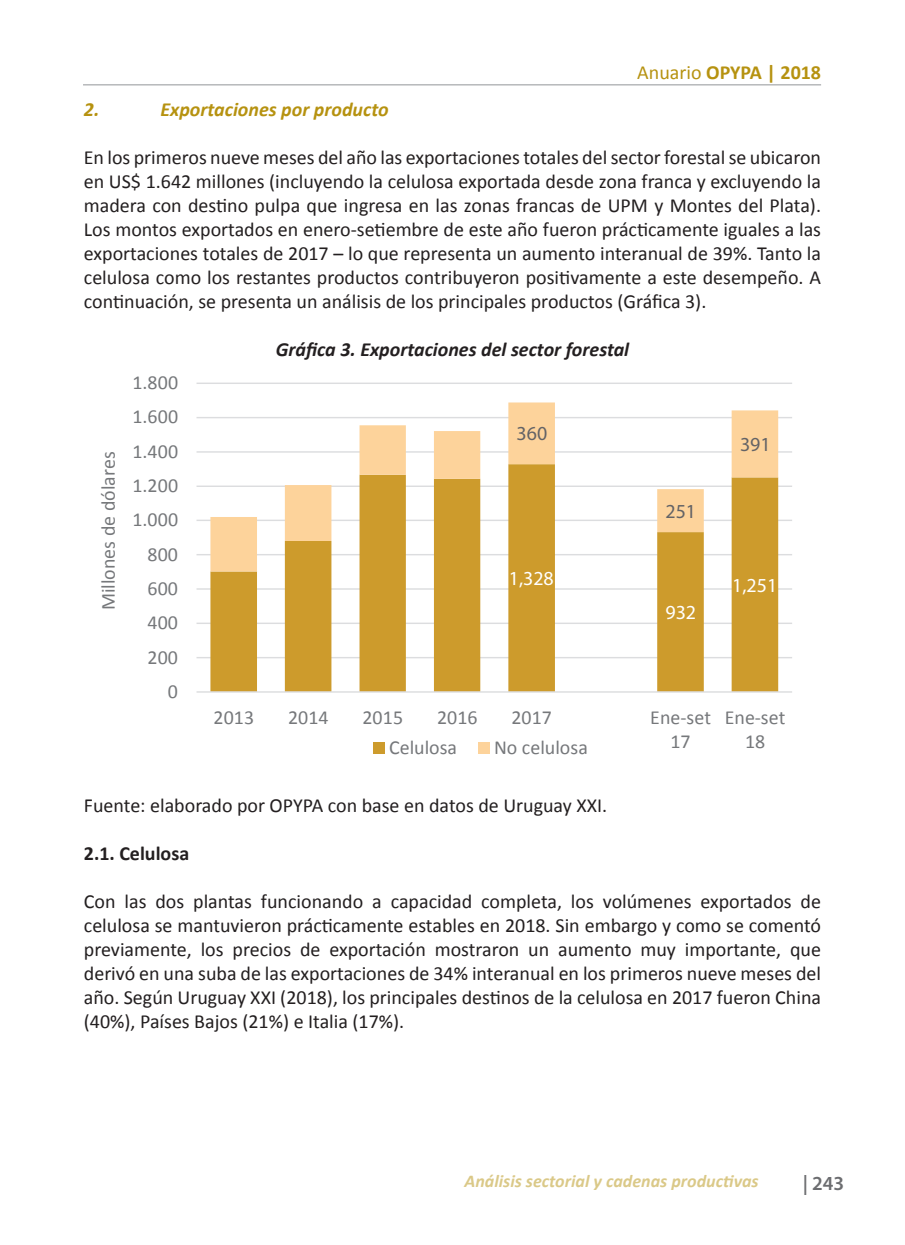
<style>
.page{position:relative;width:905px;height:1245px;background:#fff}
.page>*{position:absolute;margin:0;border:0;box-sizing:border-box;transform-origin:0 0}
.t1{font:20px/24px "Calibri";color:#231f20;text-align:justify}
.t2{font:20px/24.4px "Calibri";color:#76787b;text-align:center}
.t3{font:italic 700 20px "Calibri";color:#231f20}
.t4{font:italic 700 20px "Calibri";color:#b69210}
.t5{font:700 20px "Calibri";color:#b69210}
.t6{font:700 20px "Calibri";color:#fff}
.t7{font:700 20px "Calibri";color:#231f20}
.t8{font:700 20px "Calibri";color:#636366}
.t9{font:600 20px "Myriad Pro";color:#6c6d70}
.t10{font:italic 700 18px "Calibri";color:#b69210}
.s1{font-weight:400}
</style>
<div class="page">
<hr style="left:83px;top:84px;width:738px;height:1px;background:#939598">
<hr style="left:196px;top:657px;width:596px;height:1px;background:#dcdddf">
<hr style="left:196px;top:623px;width:596px;height:1px;background:#dcdddf">
<hr style="left:196px;top:588px;width:596px;height:2px;background:#dcdddf">
<hr style="left:196px;top:554px;width:596px;height:1px;background:#dcdddf">
<hr style="left:196px;top:520px;width:596px;height:1px;background:#dcdddf">
<hr style="left:196px;top:486px;width:596px;height:1px;background:#dcdddf">
<hr style="left:196px;top:451px;width:596px;height:2px;background:#dcdddf">
<hr style="left:196px;top:417px;width:596px;height:1px;background:#dcdddf">
<hr style="left:196px;top:383px;width:596px;height:1px;background:#dcdddf">
<svg style="left:210px;top:571px;width:568px;height:120px;fill:#cd9b2c"></svg>
<svg style="left:210px;top:402px;width:568px;height:169px"></svg>
<hr style="left:196px;top:691px;width:596px;height:2px;background:#dcdddf">
<div style="left:373px;top:742px;width:11px;height:11px;background:#cd9b2c"></div>
<div style="left:478px;top:742px;width:11px;height:11px;background:#fdd39b"></div>
<p class="t5" style="left:637px;top:60px;width:185px"><span class="s1">Anuario</span> OPYPA | 2018</p>
<p class="t4" style="left:84px;top:95px;width:17px">2.</p>
<p class="t4" style="left:160px;top:95px;width:230px">Exportaciones por producto</p>
<p class="t1" style="left:84px;top:145px;width:739px">En los primeros nueve meses del año las exportaciones totales del sector forestal se ubicaron en US$ 1.642 millones (incluyendo la celulosa exportada desde zona franca y excluyendo la madera con destino pulpa que ingresa en las zonas francas de UPM y Montes del Plata).<br>Los montos exportados en enero-setiembre de este año fueron prácticamente iguales a las exportaciones totales de 2017 – lo que representa un aumento interanual de 39%. Tanto la celulosa como los restantes productos contribuyeron positivamente a este desempeño. A continuación, se presenta un análisis de los principales productos (Gráfica 3).</p>
<p class="t3" style="left:276px;top:335px;width:355px">Gráfica 3. Exportaciones del sector forestal</p>
<p class="t2" style="left:132px;top:370px;width:47px">1.800</p>
<p class="t2" style="left:96px;top:610px;width:160px;rotate:-90deg">M senol l i ed sera l ód</p>
<p class="t2" style="left:132px;top:404px;width:47px">1.600</p>
<p class="t2" style="left:132px;top:438px;width:47px">1.400</p>
<p class="t2" style="left:132px;top:472px;width:47px">1.200</p>
<p class="t2" style="left:132px;top:507px;width:47px">1.000</p>
<p class="t2" style="left:148px;top:541px;width:32px">800</p>
<p class="t2" style="left:148px;top:575px;width:32px">600</p>
<p class="t2" style="left:148px;top:610px;width:32px">400</p>
<p class="t2" style="left:148px;top:644px;width:32px">200</p>
<p class="t2" style="left:168px;top:678px;width:12px">0</p>
<p class="t8" style="left:516px;top:421px;width:32px">360</p>
<p class="t6" style="left:509px;top:566px;width:46px">1,328</p>
<p class="t8" style="left:665px;top:498px;width:32px">251</p>
<p class="t6" style="left:665px;top:600px;width:32px">932</p>
<p class="t8" style="left:740px;top:432px;width:32px">391</p>
<p class="t6" style="left:732px;top:573px;width:46px">1,251</p>
<p class="t2" style="left:214px;top:704px;width:42px">2013</p>
<p class="t2" style="left:288px;top:704px;width:42px">2014</p>
<p class="t2" style="left:362px;top:704px;width:42px">2015</p>
<p class="t2" style="left:437px;top:704px;width:42px">2016</p>
<p class="t2" style="left:511px;top:704px;width:42px">2017</p>
<p class="t2" style="left:650px;top:704px;width:62px">Ene-set<br>17</p>
<p class="t2" style="left:725px;top:704px;width:62px">Ene-set<br>18</p>
<p class="t2" style="left:389px;top:734px;width:70px">Celulosa</p>
<p class="t2" style="left:494px;top:734px;width:95px">No celulosa</p>
<p class="t1" style="left:84px;top:793px;width:525px">Fuente: elaborado por OPYPA con base en datos de Uruguay XXI.</p>
<p class="t7" style="left:84px;top:841px;width:107px">2.1. Celulosa</p>
<p class="t1" style="left:84px;top:889px;width:739px">Con las dos plantas funcionando a capacidad completa, los volúmenes exportados de celulosa se mantuvieron prácticamente estables en 2018. Sin embargo y como se comentó previamente, los precios de exportación mostraron un aumento muy importante, que derivó en una suba de las exportaciones de 34% interanual en los primeros nueve meses del año. Según Uruguay XXI (2018), los principales destinos de la celulosa en 2017 fueron China (40%), Países Bajos (21%) e Italia (17%).</p>
<p class="t10" style="left:464px;top:1168px;width:296px">Análisis sectorial y cadenas productivas</p>
<p class="t9" style="left:802px;top:1171px;width:43px">| 243</p>
</div>
